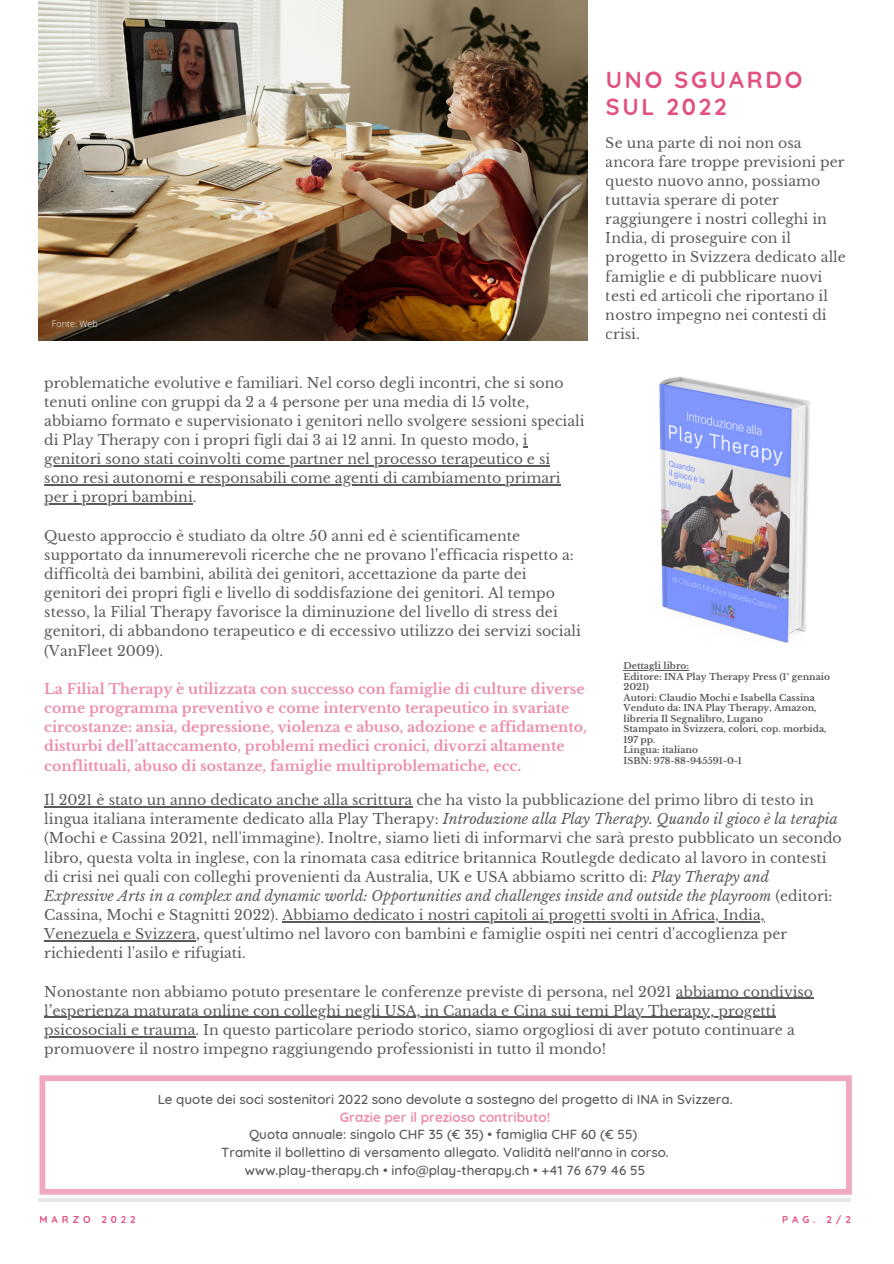
<style>
.page{position:relative;width:894px;height:1264px;background:#fff}
.page>*{position:absolute;margin:0;border:0;box-sizing:border-box;transform-origin:0 0}
.t1{font:700 23.25px/27px "Quicksand";letter-spacing:.12em;color:#e25080}
.t2{font:14.1px/19.2px "Libre Baskerville";color:#000}
.t3{font:700 14.1px/19.2px "Libre Baskerville";color:#e25080}
.t4{font:500 13.35px/17.9px "Quicksand";color:#000;text-align:center}
.t5{font:700 13.35px "Quicksand";color:#e25080}
.t6{font:700 9.9px "Quicksand";letter-spacing:.4em;color:#e25080}
.t7{font:700 9px/10.5px "Libre Baskerville";color:#000}
.t8{font:300 9px "Open Sans";color:#fff}
.s1{font-style:italic}
</style>
<div class="page">
<hr style="left:39px;top:1198px;width:811px;height:3px;background:#000">
<hr style="left:44px;top:465px;width:506px;height:1px;background:#000">
<hr style="left:44px;top:484px;width:516px;height:1px;background:#000">
<hr style="left:44px;top:503px;width:149px;height:1px;background:#000">
<img style="left:39px;top:0;width:548px;height:340px">
<svg style="left:39px;top:1075px;width:812px;height:119px"></svg>
<img style="left:659px;top:376px;width:151px;height:267px">
<hr style="left:44px;top:806px;width:368px;height:1px;background:#000">
<hr style="left:282px;top:921px;width:482px;height:1px;background:#000">
<hr style="left:44px;top:940px;width:152px;height:1px;background:#000">
<hr style="left:675px;top:997px;width:137px;height:1px;background:#000">
<hr style="left:44px;top:1016px;width:731px;height:1px;background:#000">
<hr style="left:44px;top:1035px;width:151px;height:2px;background:#000">
<hr style="left:623px;top:669px;width:65px;height:1px;background:#000">
<p class="t8" style="left:52px;top:317px;width:47px">Fonte: Web</p>
<p class="t2" style="left:44px;top:373px;width:541px">problematiche evolutive e familiari. Nel corso degli incontri, che si sono tenuti online con gruppi da 2 a 4 persone per una media di 15 volte, abbiamo formato e supervisionato i genitori nello svolgere sessioni speciali di Play Therapy con i propri figli dai 3 ai 12 anni. In questo modo, i genitori sono stati coinvolti come partner nel processo terapeutico e si sono resi autonomi e responsabili come agenti di cambiamento primari per i propri bambini.</p>
<p class="t2" style="left:44px;top:526px;width:538px">Questo approccio è studiato da oltre 50 anni ed è scientificamente supportato da innumerevoli ricerche che ne provano l’efficacia rispetto a: difficoltà dei bambini, abilità dei genitori, accettazione da parte dei genitori dei propri figli e livello di soddisfazione dei genitori. Al tempo stesso, la Filial Therapy favorisce la diminuzione del livello di stress dei genitori, di abbandono terapeutico e di eccessivo utilizzo dei servizi sociali (VanFleet 2009).</p>
<p class="t3" style="left:44px;top:679px;width:544px">La Filial Therapy è utilizzata con successo con famiglie di culture diverse come programma preventivo e come intervento terapeutico in svariate circostanze: ansia, depressione, violenza e abuso, adozione e affidamento, disturbi dell’attaccamento, problemi medici cronici, divorzi altamente conflittuali, abuso di sostanze, famiglie multiproblematiche, ecc.</p>
<p class="t1" style="left:605px;top:66px;width:198px">UNO SGUARDO<br>SUL 2022</p>
<p class="t2" style="left:605px;top:133px;width:241px">Se una parte di noi non osa ancora fare troppe previsioni per questo nuovo anno, possiamo tuttavia sperare di poter raggiungere i nostri colleghi in<br>India, di proseguire con il progetto in Svizzera dedicato alle famiglie e di pubblicare nuovi testi ed articoli che riportano il nostro impegno nei contesti di crisi.</p>
<p class="t7" style="left:623px;top:660px;width:208px">Dettagli libro:<br>Editore: INA Play Therapy Press (1° gennaio<br>2021)<br>Autori: Claudio Mochi e Isabella Cassina<br>Venduto da: INA Play Therapy, Amazon, libreria Il Segnalibro, Lugano<br>Stampato in Svizzera, colori, cop. morbida,<br>197 pp.<br>Lingua: italiano<br>ISBN: 978-88-945591-0-1</p>
<p class="t2" style="left:44px;top:790px;width:798px">Il 2021 è stato un anno dedicato anche alla scrittura che ha visto la pubblicazione del primo libro di testo in lingua italiana interamente dedicato alla Play Therapy: <span class="s1">Introduzione alla Play Therapy. Quando il gioco è la terapia </span>(Mochi e Cassina 2021, nell'immagine). Inoltre, siamo lieti di informarvi che sarà presto pubblicato un secondo libro, questa volta in inglese, con la rinomata casa editrice britannica Routlegde dedicato al lavoro in contesti di crisi nei quali con colleghi provenienti da Australia, UK e USA abbiamo scritto di: <span class="s1">Play Therapy and Expressive Arts in a complex and dynamic world: Opportunities and challenges inside and outside the playroom</span> (editori:<br>Cassina, Mochi e Stagnitti 2022). Abbiamo dedicato i nostri capitoli ai progetti svolti in Africa, India, Venezuela e Svizzera, quest'ultimo nel lavoro con bambini e famiglie ospiti nei centri d'accoglienza per richiedenti l'asilo e rifugiati.</p>
<p class="t2" style="left:44px;top:982px;width:770px">Nonostante non abbiamo potuto presentare le conferenze previste di persona, nel 2021 abbiamo condiviso l’esperienza maturata online con colleghi negli USA, in Canada e Cina sui temi Play Therapy, progetti psicosociali e trauma. In questo particolare periodo storico, siamo orgogliosi di aver potuto continuare a promuovere il nostro impegno raggiungendo professionisti in tutto il mondo!</p>
<p class="t4" style="left:157px;top:1089px;width:576px">Le quote dei soci sostenitori 2022 sono devolute a sostegno del progetto di INA in Svizzera.</p>
<p class="t5" style="left:340px;top:1108px;width:212px">Grazie per il prezioso contributo!</p>
<p class="t4" style="left:221px;top:1125px;width:449px">Quota annuale: singolo CHF 35 (€ 35) • famiglia CHF 60 (€ 55)<br>Tramite il bollettino di versamento allegato. Validità nell'anno in corso. www.play-therapy.ch • info@play-therapy.ch • +41 76 679 46 55</p>
<p class="t6" style="left:39px;top:1213px;width:97px">MARZO 2022</p>
<p class="t6" style="left:781px;top:1212px;width:70px">PAG. 2/2</p>
</div>
